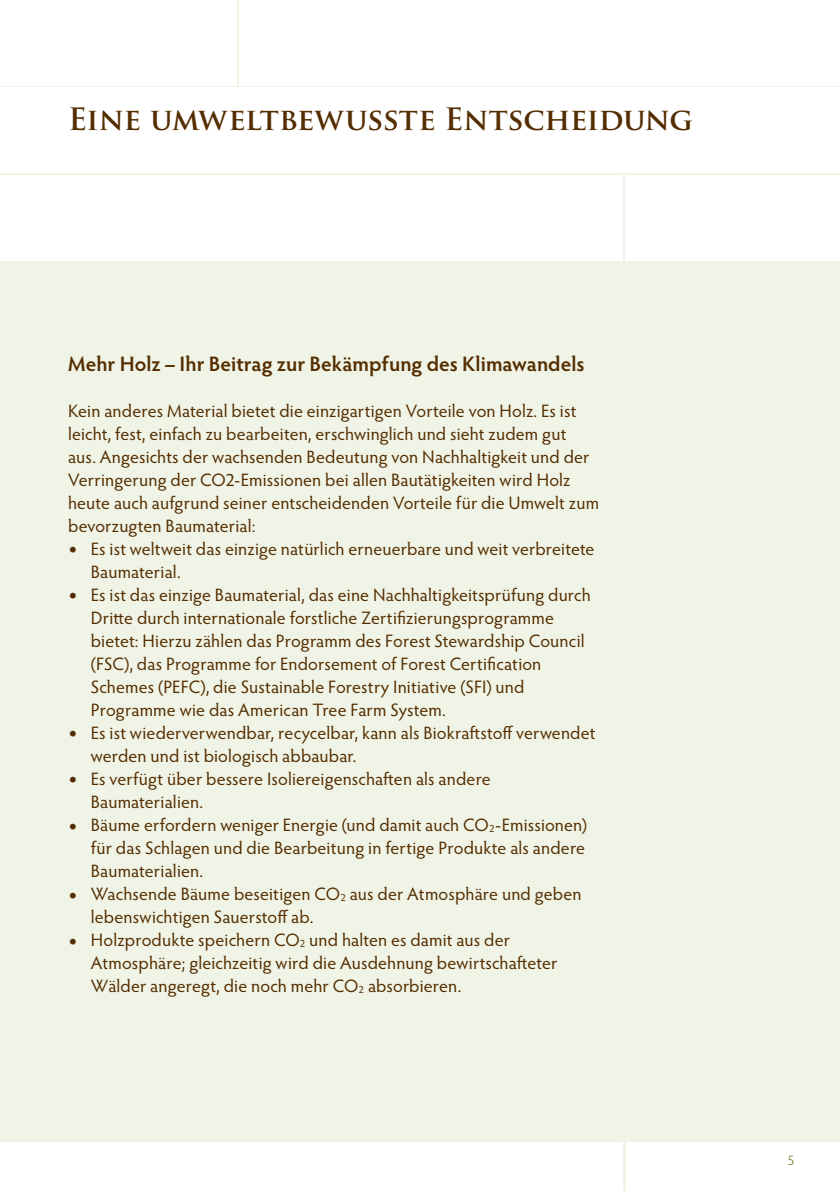
<style>
.page{position:relative;width:840px;height:1191px;background:#fff}
.page>*{position:absolute;margin:0;border:0;box-sizing:border-box;transform-origin:0 0}
.t1{font:700 30px "Trajan Pro";letter-spacing:-.015em;color:#542d00}
.t2{font:600 21px "Hypatia Sans Pro";color:#542d00}
.t3{font:18px/23px "Hypatia Sans Pro";letter-spacing:.01em;color:#542d00}
.t4{font:300 14px "Hypatia Sans Pro";color:#5a7411}
.s1{font-weight:700;font-size:22px}
.s2{font-size:10.4px}
</style>
<div class="page">
<div style="left:0;top:0;width:839px;height:1191px;background:#f0f4e6"></div>
<div style="left:0;top:1142px;width:622px;height:49px;background:#fff"></div>
<div style="left:625px;top:1142px;width:214px;height:49px;background:#fff"></div>
<div style="left:0;top:176px;width:622px;height:85px;background:#fff"></div>
<div style="left:625px;top:176px;width:214px;height:85px;background:#fff"></div>
<div style="left:0;top:88px;width:839px;height:85px;background:#fff"></div>
<div style="left:0;top:0;width:237px;height:85px;background:#fff"></div>
<div style="left:240px;top:0;width:599px;height:85px;background:#fff"></div>
<h1 class="t1" style="left:68px;top:100px;width:626px">Eine umweltbewusste Entscheidung</h1>
<p class="t2" style="left:68px;top:349px;width:518px">Mehr Holz – Ihr Beitrag zur Bekämpfung des Klimawandels</p>
<p class="t3" style="left:68px;top:399px;width:532px">Kein anderes Material bietet die einzigartigen Vorteile von Holz. Es ist leicht, fest, einfach zu bearbeiten, erschwinglich und sieht zudem gut<br>aus. Angesichts der wachsenden Bedeutung von Nachhaltigkeit und der Verringerung der CO2-Emissionen bei allen Bautätigkeiten wird Holz heute auch aufgrund seiner entscheidenden Vorteile für die Umwelt zum bevorzugten Baumaterial:</p>
<p class="t3" style="left:91px;top:537px;width:505px;text-indent:-23px"><span class="s1">•</span> Es ist weltweit das einzige natürlich erneuerbare und weit verbreitete<br>Baumaterial.</p>
<p class="t3" style="left:91px;top:583px;width:501px;text-indent:-23px"><span class="s1">•</span> Es ist das einzige Baumaterial, das eine Nachhaltigkeitsprüfung durch Dritte durch internationale forstliche Zertifizierungsprogramme bietet: Hierzu zählen das Programm des Forest Stewardship Council (FSC), das Programme for Endorsement of Forest Certification Schemes (PEFC), die Sustainable Forestry Initiative (SFI) und Programme wie das American Tree Farm System.</p>
<p class="t3" style="left:91px;top:721px;width:506px;text-indent:-23px"><span class="s1">•</span> Es ist wiederverwendbar, recycelbar, kann als Biokraftstoff verwendet werden und ist biologisch abbaubar.</p>
<p class="t3" style="left:91px;top:767px;width:401px;text-indent:-23px"><span class="s1">•</span> Es verfügt über bessere Isoliereigenschaften als andere<br>Baumaterialien.</p>
<p class="t3" style="left:91px;top:813px;width:497px;text-align:justify;text-indent:-23px"><span class="s1">•</span> Bäume erfordern weniger Energie (und damit auch CO<span class="s2">2</span>-Emissionen) für das Schlagen und die Bearbeitung in fertige Produkte als andere Baumaterialien.</p>
<p class="t3" style="left:91px;top:882px;width:492px;text-indent:-23px"><span class="s1">•</span> Wachsende Bäume beseitigen CO<span class="s2">2</span> aus der Atmosphäre und geben lebenswichtigen Sauerstoff ab.</p>
<p class="t3" style="left:91px;top:928px;width:468px;text-indent:-23px"><span class="s1">•</span> Holzprodukte speichern CO<span class="s2">2</span> und halten es damit aus der<br>Atmosphäre; gleichzeitig wird die Ausdehnung bewirtschafteter<br>Wälder angeregt, die noch mehr CO<span class="s2">2</span> absorbieren.</p>
<p class="t4" style="left:787px;top:1151px;width:9px">5</p>
</div>
